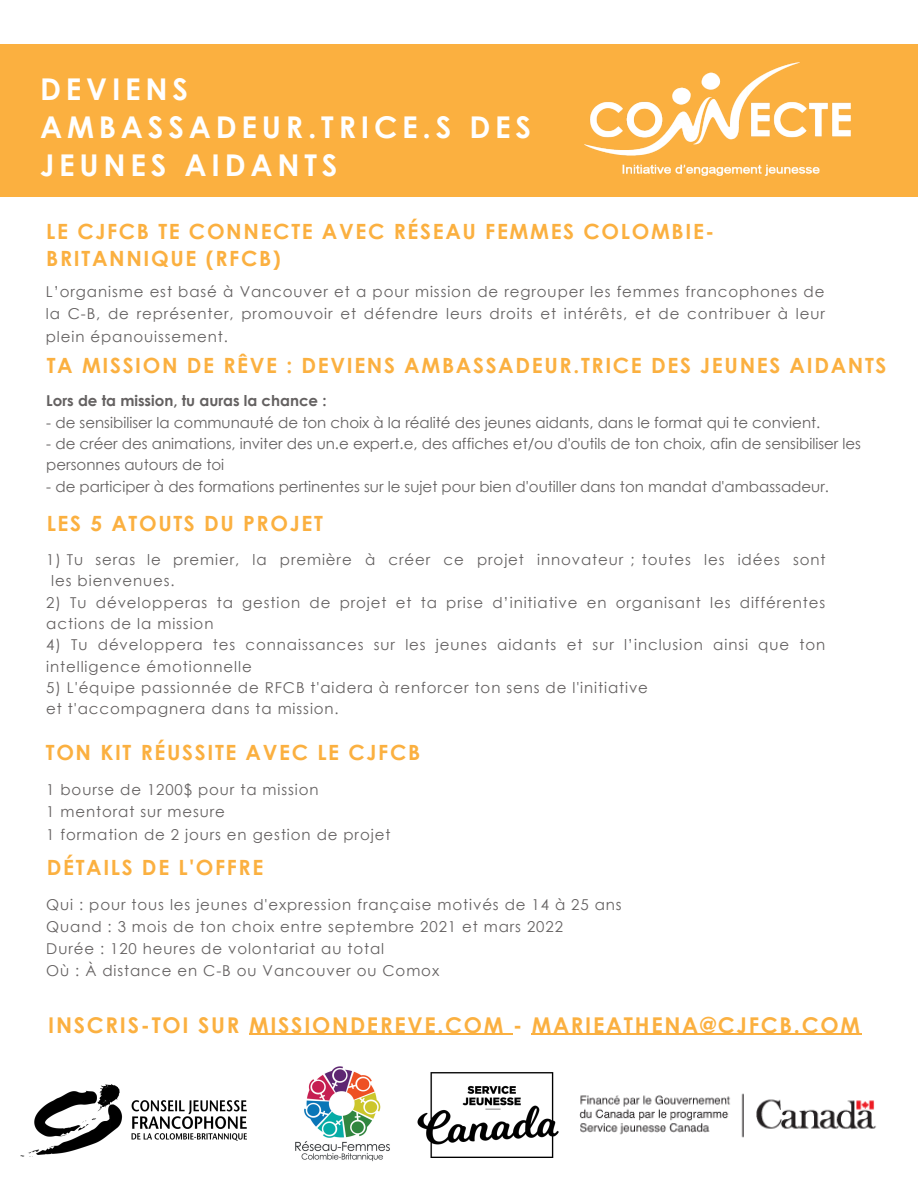
<style>
.page{position:relative;width:918px;height:1188px;background:#fff}
.page>*{position:absolute;margin:0;border:0;box-sizing:border-box;transform-origin:0 0}
.t1{font:700 30px/38.1px "Century Gothic";letter-spacing:.16em;color:#fff}
.t2{font:700 21.75px "Century Gothic";letter-spacing:.08em;color:#fbb040}
.t3{font:700 21px/27.5px "Century Gothic";letter-spacing:.08em;color:#fbb040}
.t4{font:15px/21.3px "Century Gothic";letter-spacing:.06em;color:#646161}
.t5{font:15px/21.3px "Century Gothic";color:#646161}
.t6{font:700 15px "Century Gothic";color:#646161}
</style>
<div class="page">
<div style="left:0;top:45px;width:918px;height:152px;background:#fbb040"></div>
<img style="left:585px;top:62px;width:265px;height:114px">
<img style="left:579px;top:1093px;width:297px;height:45px">
<img style="left:417px;top:1072px;width:142px;height:86px">
<img style="left:20px;top:1084px;width:227px;height:72px">
<img style="left:295px;top:1066px;width:95px;height:96px">
<hr style="left:249px;top:1034px;width:264px;height:1px;background:#fbb040">
<hr style="left:532px;top:1034px;width:330px;height:1px;background:#fbb040">
<p class="t1" style="left:40px;top:69px;width:493px">DEVIENS<br>AMBASSADEUR.TRICE.S DES<br>JEUNES AIDANTS</p>
<p class="t3" style="left:46px;top:217px;width:670px">LE CJFCB TE CONNECTE AVEC RÉSEAU FEMMES COLOMBIE-<br>BRITANNIQUE (RFCB)</p>
<p class="t4" style="left:46px;top:280px;width:781px;line-height:22.5px;text-align:justify">L’organisme est basé à Vancouver et a pour mission de regrouper les femmes francophones de la C-B, de représenter, promouvoir et défendre leurs droits et intérêts, et de contribuer à leur plein épanouissement.</p>
<p class="t3" style="left:47px;top:351px;width:841px">TA MISSION DE RÊVE : DEVIENS AMBASSADEUR.TRICE DES JEUNES AIDANTS</p>
<p class="t6" style="left:46px;top:391px;width:282px">Lors de ta mission, tu auras la chance :</p>
<p class="t5" style="left:46px;top:411px;width:776px">- de sensibiliser la communauté de ton choix à la réalité des jeunes aidants, dans le format qui te convient.</p>
<p class="t5" style="left:46px;top:432px;width:816px">- de créer des animations, inviter des un.e expert.e, des affiches et/ou d'outils de ton choix, afin de sensibiliser les personnes autours de toi</p>
<p class="t5" style="left:46px;top:475px;width:784px">- de participer à des formations pertinentes sur le sujet pour bien d'outiller dans ton mandat d'ambassadeur.</p>
<p class="t3" style="left:47px;top:509px;width:278px">LES 5 ATOUTS DU PROJET</p>
<p class="t4" style="left:51px;top:548px;width:776px;text-indent:-5px">1) Tu seras le premier, la première à créer ce projet innovateur ; toutes les idées sont les bienvenues.</p>
<p class="t4" style="left:46px;top:591px;width:781px">2) Tu développeras ta gestion de projet et ta prise d’initiative en organisant les différentes actions de la mission</p>
<p class="t4" style="left:46px;top:634px;width:780px">4) Tu développera tes connaissances sur les jeunes aidants et sur l’inclusion ainsi que ton intelligence émotionnelle</p>
<p class="t4" style="left:46px;top:677px;width:603px">5) L'équipe passionnée de RFCB t'aidera à renforcer ton sens de l'initiative</p>
<p class="t4" style="left:46px;top:698px;width:294px">et t'accompagnera dans ta mission.</p>
<p class="t3" style="left:46px;top:738px;width:376px">TON KIT RÉUSSITE AVEC LE CJFCB</p>
<p class="t4" style="left:46px;top:779px;width:274px">1 bourse de 1200$ pour ta mission</p>
<p class="t4" style="left:46px;top:801px;width:180px">1 mentorat sur mesure</p>
<p class="t4" style="left:46px;top:823px;width:346px">1 formation de 2 jours en gestion de projet</p>
<p class="t3" style="left:47px;top:853px;width:218px">DÉTAILS DE L'OFFRE</p>
<p class="t4" style="left:46px;top:893px;width:577px">Qui : pour tous les jeunes d'expression française motivés de 14 à 25 ans</p>
<p class="t4" style="left:46px;top:915px;width:518px">Quand : 3 mois de ton choix entre septembre 2021 et mars 2022</p>
<p class="t4" style="left:46px;top:937px;width:339px">Durée : 120 heures de volontariat au total</p>
<p class="t4" style="left:46px;top:960px;width:394px">Où : À distance en C-B ou Vancouver ou Comox</p>
<p class="t2" style="left:48px;top:1011px;width:813px">INSCRIS-TOI SUR MISSIONDEREVE.COM - MARIEATHENA@CJFCB.COM</p>
</div>
